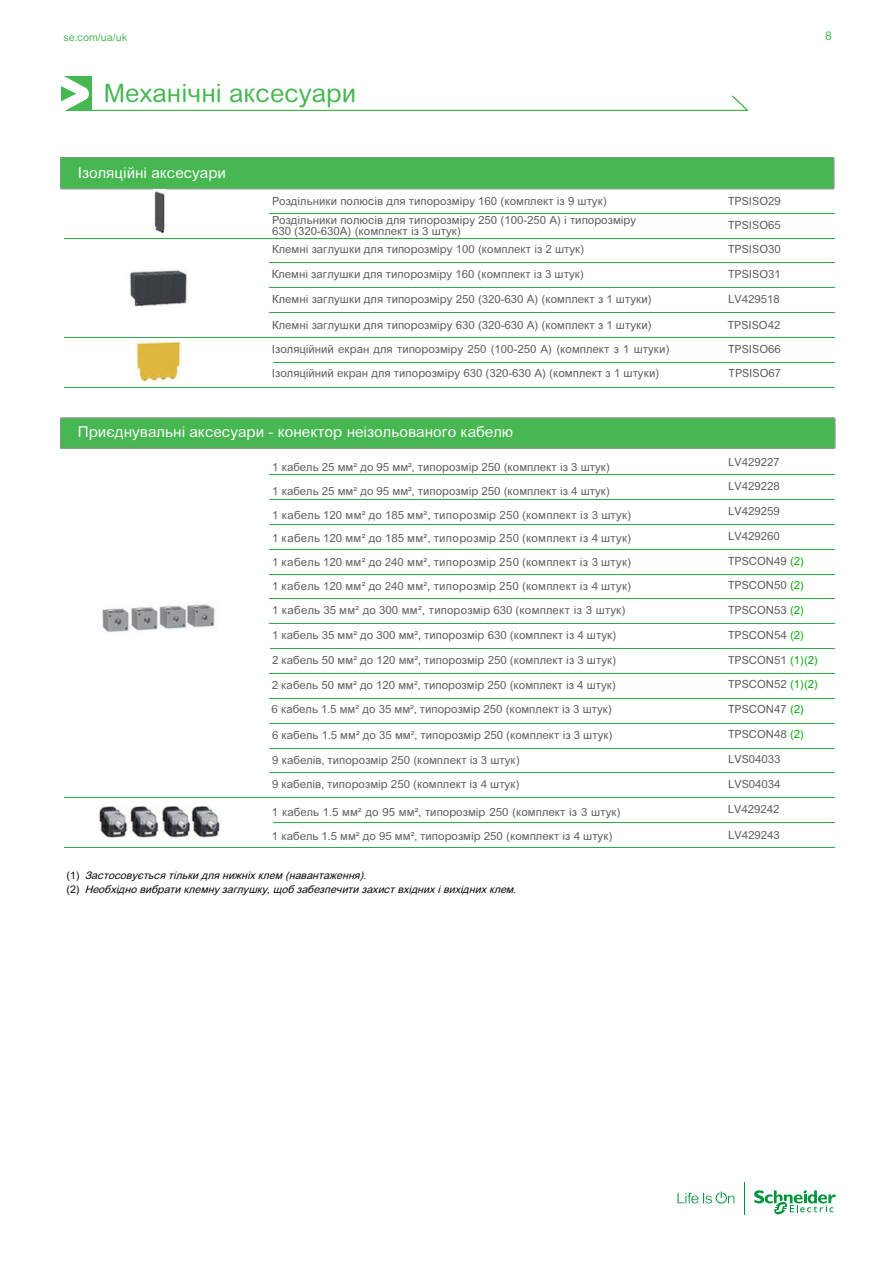
<style>
.page{position:relative;width:894px;height:1264px;background:#fff}
.page>*{position:absolute;margin:0;border:0;box-sizing:border-box;transform-origin:0 0}
.t1{font:25.5px "Arial Rounded MT Pro Cyr";color:#46b751}
.t2{font:15px "Arial Rounded MT Pro Cyr";color:#fff}
.t3{font:12px "Arial Rounded MT Pro Cyr";color:#46b751}
.t4{font:11.25px/23.7px "Arial Rounded MT Pro Cyr";color:#58595b}
.t5{font:italic 10.5px/14.7px "Arial Rounded MT Pro Cyr";color:#000}
.t6{font:10.5px "Arial Rounded MT Pro Cyr";color:#46b751}
.s1{font-style:normal}
.s2{color:#0a0}
</style>
<div class="page">
<div style="left:60px;top:158px;width:774px;height:31px;background:#46b751"></div>
<img style="left:60px;top:417px;width:775px;height:32px">
<img style="left:154px;top:189px;width:11px;height:43px">
<img style="left:127px;top:269px;width:61px;height:37px">
<img style="left:135px;top:341px;width:46px;height:41px">
<img style="left:99px;top:806px;width:122px;height:31px">
<img style="left:102px;top:604px;width:113px;height:28px">
<hr style="left:269px;top:499px;width:565px;height:1px;background:#2bad4a">
<hr style="left:269px;top:474px;width:565px;height:1px;background:#2bad4a">
<hr style="left:269px;top:524px;width:565px;height:1px;background:#2bad4a">
<hr style="left:269px;top:549px;width:565px;height:1px;background:#2bad4a">
<hr style="left:269px;top:573px;width:565px;height:1px;background:#2bad4a">
<hr style="left:269px;top:598px;width:565px;height:1px;background:#2bad4a">
<hr style="left:269px;top:623px;width:565px;height:1px;background:#2bad4a">
<hr style="left:270px;top:648px;width:564px;height:1px;background:#2bad4a">
<hr style="left:269px;top:673px;width:565px;height:1px;background:#2bad4a">
<hr style="left:269px;top:698px;width:565px;height:1px;background:#2bad4a">
<hr style="left:269px;top:723px;width:565px;height:1px;background:#2bad4a">
<hr style="left:269px;top:747px;width:565px;height:1px;background:#2bad4a">
<hr style="left:269px;top:772px;width:565px;height:1px;background:#2bad4a">
<hr style="left:64px;top:847px;width:770px;height:1px;background:#2bad4a">
<hr style="left:273px;top:822px;width:561px;height:1px;background:#2bad4a">
<hr style="left:64px;top:797px;width:770px;height:1px;background:#2bad4a">
<hr style="left:269px;top:213px;width:565px;height:1px;background:#2bad4a">
<hr style="left:64px;top:238px;width:770px;height:1px;background:#2bad4a">
<hr style="left:269px;top:263px;width:565px;height:1px;background:#2bad4a">
<hr style="left:269px;top:287px;width:565px;height:1px;background:#2bad4a">
<hr style="left:269px;top:312px;width:565px;height:1px;background:#2bad4a">
<hr style="left:64px;top:387px;width:770px;height:1px;background:#2bad4a">
<hr style="left:273px;top:362px;width:561px;height:1px;background:#2bad4a">
<hr style="left:64px;top:337px;width:770px;height:1px;background:#2bad4a">
<svg style="left:61px;top:76px;width:687px;height:35px"></svg>
<svg style="left:677px;top:1191px;width:57px;height:12px"></svg>
<svg style="left:754px;top:1190px;width:81px;height:25px"></svg>
<hr style="left:743px;top:1181px;width:1px;height:33px;background:#00943d">
<p class="t6" style="left:63px;top:31px;width:65px">se.com/ua/uk</p>
<p class="t3" style="left:824px;top:29px;width:8px">8</p>
<h1 class="t1" style="left:104px;top:78px;width:254px">Механічні аксесуари</h1>
<h2 class="t2" style="left:78px;top:164px;width:150px">Ізоляційні аксесуари</h2>
<p class="t4" style="left:272px;top:191px;width:365px;line-height:19.6px">Роздільники полюсів для типорозміру 160 (комплект із 9 штук)<br>Роздільники полюсів для типорозміру 250 (100-250 A) і типорозміру</p>
<p class="t4" style="left:272px;top:223px;width:314px;line-height:18px">630 (320-630A) (комплект із 3 штук)<br>Клемні заглушки для типорозміру 100 (комплект із 2 штук)</p>
<p class="t4" style="left:271px;top:262px;width:314px">Клемні заглушки для типорозміру 160 (комплект із 3 штук)</p>
<p class="t4" style="left:272px;top:287px;width:381px">Клемні заглушки для типорозміру 250 (320-630 A) (комплект з 1 штуки)</p>
<p class="t4" style="left:272px;top:313px;width:399px;line-height:24.3px">Клемні заглушки для типорозміру 630 (320-630 A) (комплект з 1 штуки)<br>Ізоляційний екран для типорозміру 250 (100-250 A) (комплект з 1 штуки)<br>Ізоляційний екран для типорозміру 630 (320-630 A) (комплект з 1 штуки)</p>
<h2 class="t2" style="left:78px;top:422px;width:437px">Приєднувальні аксесуари - конектор неізольованого кабелю</h2>
<p class="t4" style="left:272px;top:456px;width:361px">1 кабель 25 мм² до 95 мм², типорозмір 250 (комплект із 3 штук)<br>1 кабель 25 мм² до 95 мм², типорозмір 250 (комплект із 4 штук)<br>1 кабель 120 мм² до 185 мм², типорозмір 250 (комплект із 3 штук)<br>1 кабель 120 мм² до 185 мм², типорозмір 250 (комплект із 4 штук)<br>1 кабель 120 мм² до 240 мм², типорозмір 250 (комплект із 3 штук)<br>1 кабель 120 мм² до 240 мм², типорозмір 250 (комплект із 4 штук)<br>1 кабель 35 мм² до 300 мм², типорозмір 630 (комплект із 3 штук)</p>
<p class="t4" style="left:272px;top:623px;width:346px">1 кабель 35 мм² до 300 мм², типорозмір 630 (комплект із 4 штук)</p>
<p class="t4" style="left:272px;top:648px;width:346px">2 кабель 50 мм² до 120 мм², типорозмір 250 (комплект із 3 штук)</p>
<p class="t4" style="left:271px;top:674px;width:346px">2 кабель 50 мм² до 120 мм², типорозмір 250 (комплект із 4 штук)<br>6 кабель 1.5 мм² до 35 мм², типорозмір 250 (комплект із 3 штук)</p>
<p class="t4" style="left:272px;top:723px;width:342px;line-height:24.8px">6 кабель 1.5 мм² до 35 мм², типорозмір 250 (комплект із 3 штук)<br>9 кабелів, типорозмір 250 (комплект із 3 штук)</p>
<p class="t4" style="left:272px;top:772px;width:249px">9 кабелів, типорозмір 250 (комплект із 4 штук)</p>
<p class="t4" style="left:272px;top:800px;width:350px">1 кабель 1.5 мм² до 95 мм², типорозмір 250 (комплект із 3 штук)<br>1 кабель 1.5 мм² до 95 мм², типорозмір 250 (комплект із 4 штук)</p>
<p class="t5" style="left:66px;top:867px;width:454px"><span class="s1">( 1 )</span> Застосовуєтьсятількидлянижніхклем (навантаження).<br><span class="s1">( 2 )</span> Необхідновибратиклемнузаглушку,щобзабезпечитизахиствхіднихівихіднихклем.</p>
<p class="t4" style="left:727px;top:190px;width:54px;text-align:justify">TPSISO29<br>TPSISO65<br>TPSISO30</p>
<p class="t4" style="left:727px;top:263px;width:54px;line-height:24.5px">TPSISO31<br>LV429518</p>
<p class="t4" style="left:727px;top:313px;width:55px;line-height:24.3px;text-align:justify">TPSISO42<br>TPSISO66<br>TPSISO67</p>
<p class="t4" style="left:727px;top:450px;width:53px">LV429227</p>
<p class="t4" style="left:727px;top:474px;width:53px;line-height:24.8px">LV429228<br>LV429259</p>
<p class="t4" style="left:727px;top:524px;width:53px">LV429260</p>
<p class="t4" style="left:727px;top:549px;width:77px">TPSCON49 <span class="s2">(2)</span></p>
<p class="t4" style="left:727px;top:574px;width:77px">TPSCON50 <span class="s2">(2)</span></p>
<p class="t4" style="left:727px;top:598px;width:77px">TPSCON53 <span class="s2">(2)</span></p>
<p class="t4" style="left:727px;top:623px;width:77px">TPSCON54 <span class="s2">(2)</span></p>
<p class="t4" style="left:727px;top:648px;width:92px">TPSCON51 <span class="s2">(1)(2)</span></p>
<p class="t4" style="left:727px;top:673px;width:92px">TPSCON52 <span class="s2">(1)(2)</span></p>
<p class="t4" style="left:727px;top:697px;width:77px">TPSCON47 <span class="s2">(2)</span></p>
<p class="t4" style="left:727px;top:722px;width:77px">TPSCON48 <span class="s2">(2)</span></p>
<p class="t4" style="left:727px;top:747px;width:54px">LVS04033</p>
<p class="t4" style="left:727px;top:772px;width:54px">LVS04034</p>
<p class="t4" style="left:727px;top:797px;width:53px">LV429242</p>
<p class="t4" style="left:727px;top:823px;width:53px">LV429243</p>
</div>
